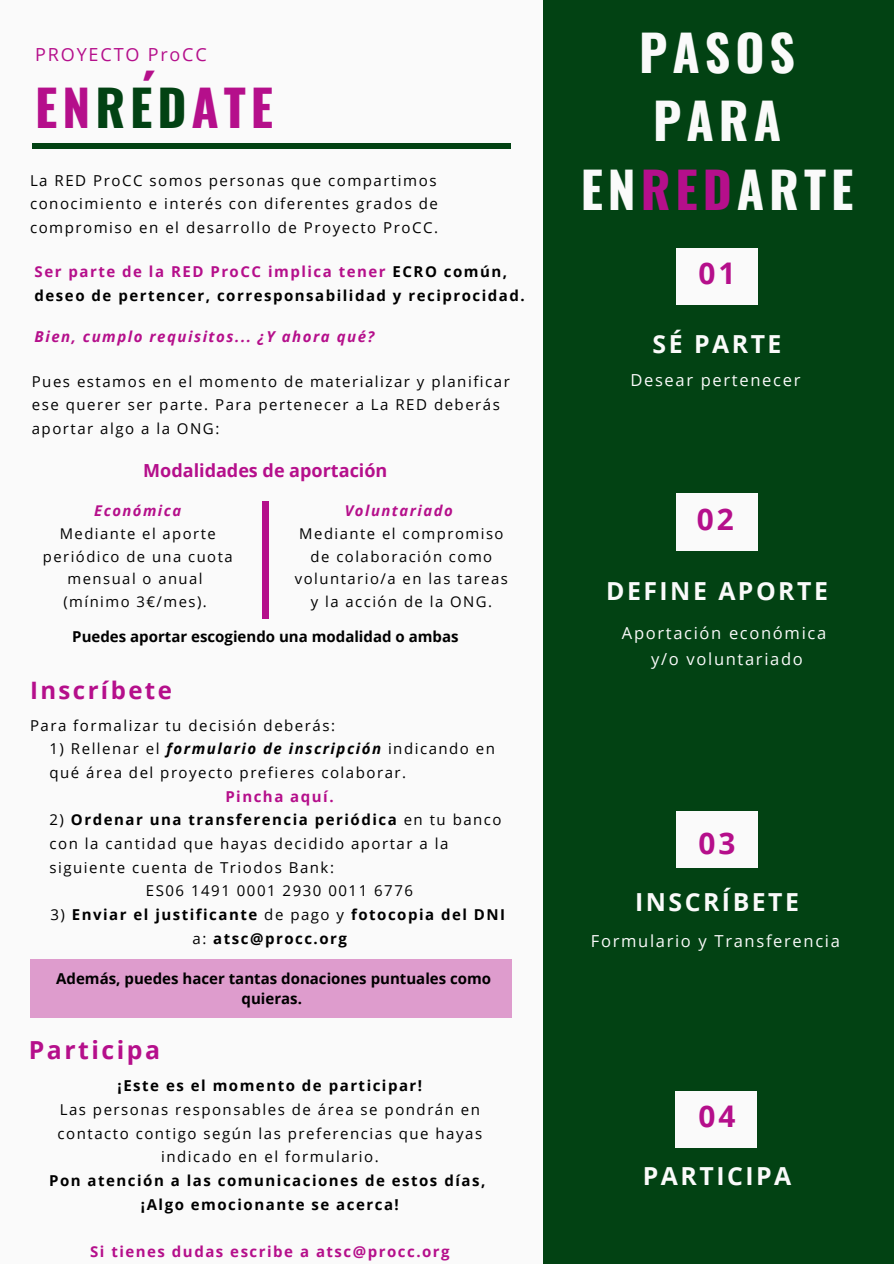
<style>
.page{position:relative;width:894px;height:1264px;background:#fff}
.page>*{position:absolute;margin:0;border:0;box-sizing:border-box;transform-origin:0 0}
.t1{font:700 49.65px/68.7px "Oswald";letter-spacing:.1em;color:#fafafa;text-align:center}
.t2{font:700 49.65px "Oswald";letter-spacing:.1em;color:#b50f8b}
.t3{font:700 29.85px "Open Sans";letter-spacing:.1em;color:#b50f8b}
.t4{font:700 24.9px "Open Sans";letter-spacing:.1em;color:#fafafa}
.t5{font:700 24.9px "Open Sans";letter-spacing:.1em;color:#b50f8b}
.t6{font:700 24px "Open Sans";letter-spacing:.1em;color:#b50f8b}
.t7{font:700 18px "Open Sans";color:#b50f8b}
.t8{font:18px "Open Sans";letter-spacing:.1em;color:#b50f8b}
.t9{font:16.5px/26px "Open Sans";letter-spacing:.1em;color:#fafafa;text-align:center}
.t10{font:15px/23.7px "Open Sans";letter-spacing:.1em;color:#000}
.t11{font:700 15px/23.7px "Open Sans";letter-spacing:.1em;color:#000}
.t12{font:700 15px/20.2px "Open Sans";color:#000;text-align:center}
.t13{font:700 15px "Open Sans";letter-spacing:.1em;color:#b50f8b}
.t14{font:italic 700 15px "Open Sans";letter-spacing:.1em;color:#b50f8b}
.t15{font:14.85px/22.6px "Open Sans";letter-spacing:.1em;color:#000;text-align:center}
.t16{font:italic 700 14.85px "Open Sans";letter-spacing:.1em;color:#b50f8b}
.s1{color:#024213}
.s2{color:#b50f8b}
.s3{font-weight:700;font-style:italic}
.s4{font-weight:400}
</style>
<div class="page">
<div style="left:0;top:0;width:893px;height:1263px;background:#fafafa"></div>
<div style="left:543px;top:0;width:350px;height:1263px;background:#024213"></div>
<div style="left:676px;top:248px;width:81px;height:56px;background:#fafafa"></div>
<div style="left:30px;top:959px;width:481px;height:58px;background:#de9ccd"></div>
<div style="left:676px;top:494px;width:81px;height:56px;background:#fafafa"></div>
<div style="left:676px;top:811px;width:81px;height:56px;background:#fafafa"></div>
<div style="left:674px;top:1091px;width:82px;height:56px;background:#fafafa"></div>
<hr style="left:32px;top:144px;width:478px;height:4px;background:#024213">
<div style="left:262px;top:501px;width:6px;height:118px;background:#b50f8b"></div>
<p class="t8" style="left:35px;top:42px;width:173px">PROYECTO ProCC</p>
<h1 class="t2" style="left:141px;top:52px;width:17px">´</h1>
<h1 class="t2" style="left:35px;top:68px;width:239px">EN<span class="s1">RED</span>ATE</h1>
<p class="t10" style="left:30px;top:168px;width:409px;text-align:justify">La RED ProCC somos personas que compartimos conocimiento e interés con diferentes grados de compromiso en el desarrollo de Proyecto ProCC.</p>
<p class="t11" style="left:35px;top:259px;width:491px"><span class="s2">Ser parte de la RED ProCC implica tener</span> ECRO común, deseo de pertencer, corresponsabilidad y reciprocidad.</p>
<p class="t14" style="left:35px;top:326px;width:341px">Bien, cumplo requisitos... ¿Y ahora qué?</p>
<p class="t10" style="left:32px;top:369px;width:479px">Pues estamos en el momento de materializar y planificar ese querer ser parte. Para pertenecer a La RED deberás aportar algo a la ONG:</p>
<p class="t7" style="left:143px;top:458px;width:245px">Modalidades de aportación</p>
<p class="t16" style="left:344px;top:500px;width:110px">Voluntariado</p>
<p class="t15" style="left:295px;top:522px;width:214px">Mediante el compromiso de colaboración como voluntario/a en las tareas y la acción de la ONG.</p>
<p class="t16" style="left:94px;top:500px;width:88px">Económica</p>
<p class="t15" style="left:43px;top:522px;width:191px">Mediante el aporte periódico de una cuota mensual o anual (mínimo 3€/mes).</p>
<p class="t12" style="left:72px;top:626px;width:388px">Puedes aportar escogiendo una modalidad o ambas</p>
<h3 class="t6" style="left:30px;top:673px;width:143px">Inscríbete</h3>
<p class="t10" style="left:30px;top:713px;width:306px">Para formalizar tu decisión deberás:</p>
<p class="t10" style="left:49px;top:736px;width:447px">1) Rellenar el <span class="s3">formulario de inscripción</span> indicando en qué área del proyecto prefieres colaborar.</p>
<p class="t13" style="left:225px;top:785px;width:110px">Pincha aquí.</p>
<p class="t11" style="left:49px;top:807px;width:453px"><span class="s4">2)</span> Ordenar una transferencia periódica <span class="s4">en tu banco</span></p>
<p class="t10" style="left:49px;top:831px;width:400px">con la cantidad que hayas decidido aportar a la</p>
<p class="t10" style="left:49px;top:854px;width:286px">siguiente cuenta de Triodos Bank:</p>
<p class="t10" style="left:146px;top:878px;width:268px">ES06 1491 0001 2930 0011 6776</p>
<p class="t11" style="left:192px;top:902px;width:314px;text-indent:-142px"><span class="s4">3)</span> Enviar el justificante <span class="s4">de pago y</span> fotocopia del DNI <span class="s4">a:</span> atsc@procc.org</p>
<p class="t12" style="left:56px;top:968px;width:436px">Además, puedes hacer tantas donaciones puntuales como quieras.</p>
<h3 class="t5" style="left:29px;top:1032px;width:133px">Participa</h3>
<p class="t11" style="left:117px;top:1073px;width:306px">¡Este es el momento de participar!</p>
<p class="t10" style="left:58px;top:1097px;width:426px;text-align:center">Las personas responsables de área se pondrán en contacto contigo según las preferencias que hayas indicado en el formulario.</p>
<p class="t11" style="left:49px;top:1168px;width:437px;text-align:center">Pon atención a las comunicaciones de estos días, ¡Algo emocionante se acerca!</p>
<p class="t13" style="left:90px;top:1240px;width:361px">Si tienes dudas escribe a atsc@procc.org</p>
<h1 class="t1" style="left:580px;top:16px;width:274px">PASOS<br>PARA<br>EN<span class="s2">RED</span>ARTE</h1>
<h2 class="t3" style="left:698px;top:252px;width:38px">01</h2>
<h3 class="t4" style="left:652px;top:326px;width:130px">SÉ PARTE</h3>
<p class="t9" style="left:630px;top:366px;width:171px">Desear pertenecer</p>
<h2 class="t3" style="left:696px;top:498px;width:38px">02</h2>
<h3 class="t4" style="left:606px;top:573px;width:223px">DEFINE APORTE</h3>
<p class="t9" style="left:621px;top:619px;width:206px">Aportación económica y/o voluntariado</p>
<h2 class="t3" style="left:698px;top:822px;width:38px">03</h2>
<h3 class="t4" style="left:635px;top:884px;width:165px">INSCRÍBETE</h3>
<p class="t9" style="left:590px;top:927px;width:250px">Formulario y Transferencia</p>
<h2 class="t3" style="left:698px;top:1095px;width:38px">04</h2>
<h3 class="t4" style="left:642px;top:1158px;width:150px">PARTICIPA</h3>
</div>
